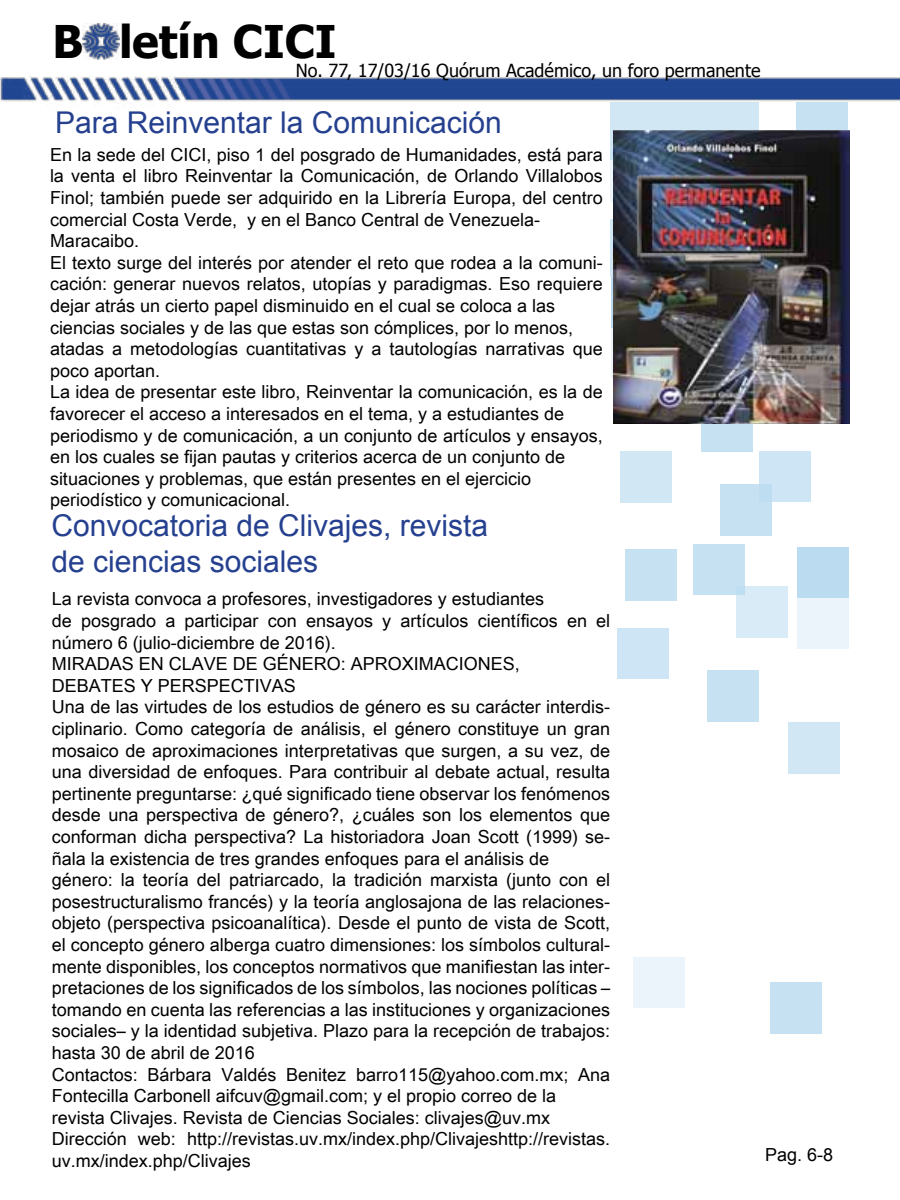
<style>
.page{position:relative;width:900px;height:1200px;background:#fff}
.page>*{position:absolute;margin:0;border:0;box-sizing:border-box;transform-origin:0 0}
.t1{font:700 45px "Tahoma";color:#000}
.t2{font:30px/36px "Arial";color:#25408f}
.t3{font:18px/21.6px "Arial Unicode MS";color:#000}
.t4{font:18px "Tahoma";color:#000}
.t5{font:18px "Arial";color:#000}
</style>
<div class="page">
<img style="left:0;top:76px;width:900px;height:26px">
<img style="left:83px;top:24px;width:36px;height:35px">
<svg style="left:610px;top:159px;width:4px;height:43px"></svg>
<div style="left:625px;top:550px;width:52px;height:51px;background:#c5e1f2"></div>
<div style="left:620px;top:451px;width:52px;height:51px;background:#d1e7f4"></div>
<div style="left:788px;top:722px;width:52px;height:51px;background:#d1e7f4"></div>
<div style="left:610px;top:219px;width:52px;height:58px;background:linear-gradient(to bottom,#d1e7f4,#d1e7f4)"></div>
<svg style="left:611px;top:327px;width:3px;height:51px"></svg>
<div style="left:797px;top:598px;width:52px;height:51px;background:#ebf4fa"></div>
<div style="left:633px;top:957px;width:52px;height:51px;background:#ebf4fa"></div>
<div style="left:759px;top:451px;width:52px;height:51px;background:#cde5f4"></div>
<div style="left:617px;top:628px;width:52px;height:51px;background:#cde5f4"></div>
<svg style="left:611px;top:277px;width:3px;height:50px"></svg>
<div style="left:797px;top:548px;width:52px;height:50px;background:#bbdcf0"></div>
<div style="left:736px;top:587px;width:52px;height:51px;background:#d8ebf6"></div>
<div style="left:720px;top:484px;width:52px;height:52px;background:#c5e1f2"></div>
<div style="left:701px;top:400px;width:52px;height:51px;background:#c5e1f2"></div>
<div style="left:707px;top:671px;width:52px;height:51px;background:#c5e1f2"></div>
<div style="left:770px;top:983px;width:52px;height:51px;background:#c5e1f2"></div>
<div style="left:610px;top:102px;width:149px;height:57px;background:#d1e7f4"></div>
<div style="left:796px;top:102px;width:52px;height:57px;background:#c6e1f2"></div>
<div style="left:693px;top:544px;width:52px;height:51px;background:#c6e1f2"></div>
<img style="left:614px;top:130px;width:235px;height:294px">
<h1 class="t1" style="left:52px;top:10px;width:285px">B letín CICI</h1>
<p class="t4" style="left:296px;top:58px;width:466px">No. 77, 17/03/16 Quórum Académico, un foro permanente</p>
<h2 class="t2" style="left:55px;top:105px;width:448px">Para Reinventar la Comunicación</h2>
<p class="t3" style="left:50px;top:143px;width:554px">En la sede del CICI, piso 1 del posgrado de Humanidades, está para la venta el libro Reinventar la Comunicación, de Orlando Villalobos Finol; también puede ser adquirido en la Librería Europa, del centro comercial Costa Verde, y en el Banco Central de Venezuela-Maracaibo.<br>El texto surge del interés por atender el reto que rodea a la comuni&shy;cación: generar nuevos relatos, utopías y paradigmas. Eso requiere dejar atrás un cierto papel disminuido en el cual se coloca a las ciencias sociales y de las que estas son cómplices, por lo menos, atadas a metodologías cuantitativas y a tautologías narrativas que poco aportan.<br>La idea de presentar este libro, Reinventar la comunicación, es la de favorecer el acceso a interesados en el tema, y a estudiantes de periodismo y de comunicación, a un conjunto de artículos y ensayos, en los cuales se fijan pautas y criterios acerca de un conjunto de situaciones y problemas, que están presentes en el ejercicio periodístico y comunicacional.</p>
<h2 class="t2" style="left:51px;top:508px;width:438px">Convocatoria de Clivajes, revista de ciencias sociales</h2>
<p class="t3" style="left:52px;top:588px;width:560px">La revista convoca a profesores, investigadores y estudiantes<br>de posgrado a participar con ensayos y artículos científicos en el número 6 (julio-diciembre de 2016).<br>MIRADAS EN CLAVE DE GÉNERO: APROXIMACIONES,<br>DEBATES Y PERSPECTIVAS<br>Una de las virtudes de los estudios de género es su carácter interdis&shy;ciplinario. Como categoría de análisis, el género constituye un gran mosaico de aproximaciones interpretativas que surgen, a su vez, de una diversidad de enfoques. Para contribuir al debate actual, resulta pertinente preguntarse: ¿qué significado tiene observar los fenómenos desde una perspectiva de género?, ¿cuáles son los elementos que conforman dicha perspectiva? La historiadora Joan Scott (1999) se&shy;ñala la existencia de tres grandes enfoques para el análisis de género: la teoría del patriarcado, la tradición marxista (junto con el posestructuralismo francés) y la teoría anglosajona de las relaciones&shy;objeto (perspectiva psicoanalítica). Desde el punto de vista de Scott, el concepto género alberga cuatro dimensiones: los símbolos cultural&shy;mente disponibles, los conceptos normativos que manifiestan las inter&shy;pretaciones de los significados de los símbolos, las nociones políticas – tomando en cuenta las referencias a las instituciones y organizaciones sociales– y la identidad subjetiva. Plazo para la recepción de trabajos: hasta 30 de abril de 2016<br>Contactos: Bárbara Valdés Benitez barro115@yahoo.com.mx; Ana Fontecilla Carbonell aifcuv@gmail.com; y el propio correo de la revista Clivajes. Revista de Ciencias Sociales: clivajes@uv.mx Dirección web: http://revistas.uv.mx/index.php/Clivajeshttp://revistas. uv.mx/index.php/Clivajes</p>
<p class="t5" style="left:765px;top:1142px;width:70px">Pag. 6-8</p>
</div>
